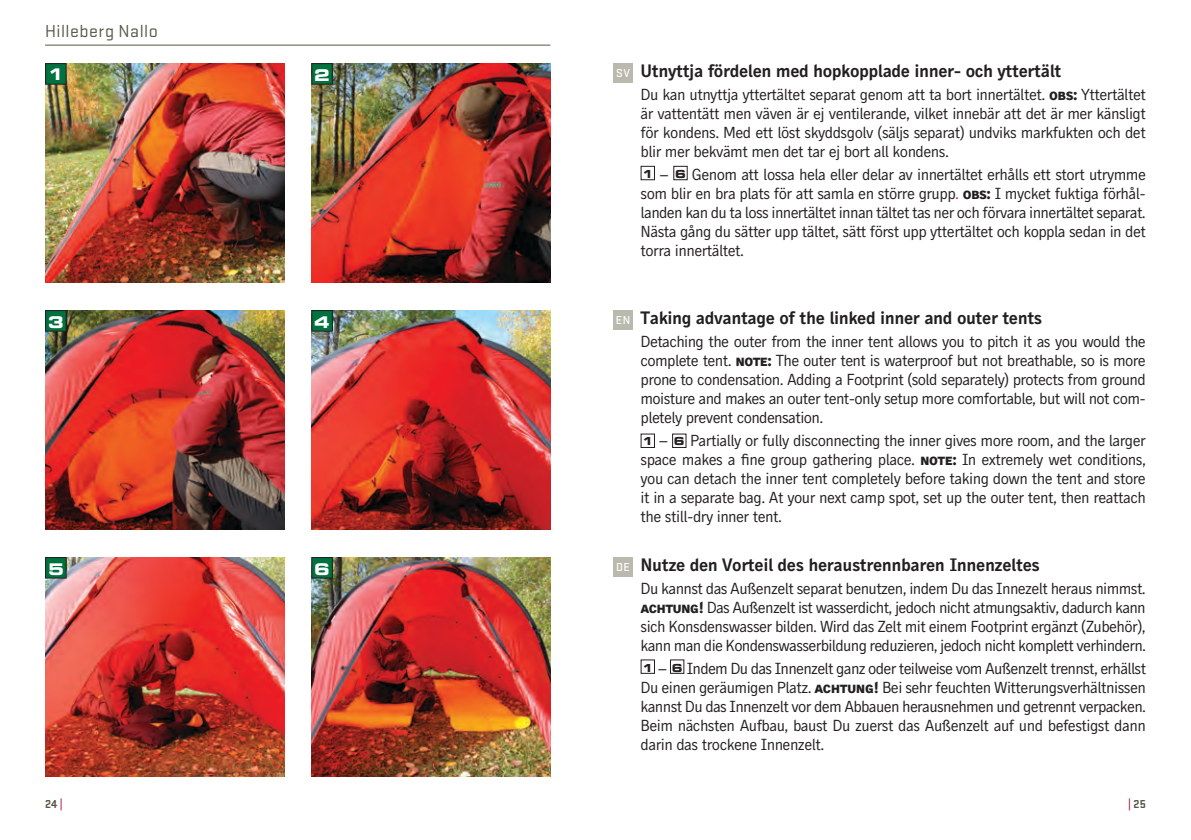
<style>
.page{position:relative;width:1191px;height:840px;background:#fff}
.page>*{position:absolute;margin:0;border:0;box-sizing:border-box;transform-origin:0 0}
.t1{font:18px "Skopex Gothic Bld";letter-spacing:-.025em;color:#231f20}
.t2{font:18px "Stratum 1";letter-spacing:.025em;color:#585747}
.t3{font:16px/19px "Skopex Gothic";letter-spacing:-.035em;color:#231f20;text-align:justify}
.t4{font:700 expanded 16px "Square 721 BT";color:#fff}
.t5{font:700 12px "Stratum No 1";color:#585747}
.t6{font:500 12px "Stratum 1";color:#fff}
.s1{font-family:"Skopex Gothic Ebo Caps"}
.s2{font-family:"Square 721 BT";font-weight:700;font-stretch:expanded;font-size:11px}
.s3{color:#d92432}
.s4{color:#a70432}
</style>
<div class="page">
<hr style="left:45px;top:45px;width:505px;height:1px;background:#585747">
<div style="left:613px;top:63px;width:19px;height:19px;background:#bab9ad"></div>
<div style="left:613px;top:310px;width:19px;height:19px;background:#bab9ad"></div>
<div style="left:613px;top:556px;width:19px;height:19px;background:#bab9ad"></div>
<img style="left:45px;top:63px;width:239px;height:220px">
<img style="left:311px;top:557px;width:239px;height:219px">
<img style="left:45px;top:557px;width:239px;height:219px">
<img style="left:311px;top:63px;width:239px;height:220px">
<div style="left:46px;top:64px;width:20px;height:20px;background:#00723f"></div>
<div style="left:45px;top:63px;width:22px;height:22px;border:1px solid #231f20"></div>
<div style="left:312px;top:64px;width:20px;height:20px;background:#00723f"></div>
<div style="left:311px;top:63px;width:22px;height:22px;border:1px solid #231f20"></div>
<img style="left:45px;top:310px;width:239px;height:219px">
<img style="left:311px;top:310px;width:239px;height:219px">
<div style="left:46px;top:310px;width:20px;height:21px;background:#00723f"></div>
<div style="left:45px;top:310px;width:22px;height:21px;border:1px solid #231f20"></div>
<div style="left:312px;top:310px;width:20px;height:21px;background:#00723f"></div>
<div style="left:311px;top:310px;width:22px;height:21px;border:1px solid #231f20"></div>
<div style="left:312px;top:557px;width:20px;height:20px;background:#00723f"></div>
<div style="left:311px;top:556px;width:22px;height:22px;border:1px solid #231f20"></div>
<div style="left:46px;top:557px;width:20px;height:20px;background:#00723f"></div>
<div style="left:45px;top:556px;width:22px;height:22px;border:1px solid #231f20"></div>
<div style="left:670px;top:659px;width:14px;height:14px;border:1px solid #231f20"></div>
<div style="left:640px;top:166px;width:15px;height:14px;border:1px solid #231f20"></div>
<div style="left:673px;top:166px;width:14px;height:14px;border:1px solid #231f20"></div>
<p class="t2" style="left:45px;top:21px;width:114px">Hilleberg Nallo</p>
<p class="t4" style="left:48px;top:65px;width:17px">1</p>
<p class="t4" style="left:314px;top:66px;width:17px">2</p>
<p class="t4" style="left:48px;top:312px;width:17px">3</p>
<p class="t4" style="left:314px;top:312px;width:17px">4</p>
<p class="t6" style="left:616px;top:67px;width:15px">SV</p>
<p class="t1" style="left:640px;top:60px;width:422px">Utnyttja fördelen med hopkopplade inner- och yttertält</p>
<p class="t3" style="left:640px;top:85px;width:507px">Du kan utnyttja yttertältet separat genom att ta bort innertältet. <span class="s1">obs:</span> Yttertältet är vattentätt men väven är ej ventilerande, vilket innebär att det är mer känsligt för kondens. Med ett löst skyddsgolv (säljs separat) undviks markfukten och det blir mer bekvämt men det tar ej bort all kondens.</p>
<p class="t3" style="left:640px;top:165px;width:507px"><span class="s2">1</span> – <span class="s2">6</span> Genom att lossa hela eller delar av innertältet erhålls ett stort utrymme som blir en bra plats för att samla en större grupp<span class="s3">.</span> <span class="s1">obs:</span> I mycket fuktiga förhål&shy;landen kan du ta loss innertältet innan tältet tas ner och förvara innertältet separat.<br>Nästa gång du sätter upp tältet, sätt först upp yttertältet och koppla sedan in det torra innertältet.</p>
<p class="t6" style="left:616px;top:313px;width:16px">EN</p>
<p class="t1" style="left:640px;top:306px;width:403px">Taking advantage of the linked inner and outer tents</p>
<p class="t3" style="left:640px;top:331px;width:507px">Detaching the outer from the inner tent allows you to pitch it as you would the complete tent. <span class="s1">note:</span> The outer tent is waterproof but not breathable, so is more prone to condensation. Adding a Footprint (sold separately) protects from ground moisture and makes an outer tent-only setup more comfortable, but will not com&shy;pletely prevent condensation.</p>
<p class="t3" style="left:640px;top:430px;width:507px"><span class="s2">1</span> – <span class="s2">6</span> Partially or fully disconnecting the inner gives more room, and the larger space makes a fine group gathering place. <span class="s1">note:</span> In extremely wet conditions, you can detach the inner tent completely before taking down the tent and store it in a separate bag. At your next camp spot, set up the outer tent, then reattach the still-dry inner tent.</p>
<p class="t4" style="left:48px;top:559px;width:17px">5</p>
<p class="t4" style="left:314px;top:559px;width:17px">6</p>
<p class="t1" style="left:640px;top:553px;width:401px">Nutze den Vorteil des heraustrennbaren Innenzeltes</p>
<p class="t3" style="left:640px;top:578px;width:507px">Du kannst das Außenzelt separat benutzen, indem Du das Innezelt heraus nimmst. <span class="s1">achtung!</span> Das Außenzelt ist wasserdicht, jedoch nicht atmungsaktiv, dadurch kann sich Konsdenswasser bilden. Wird das Zelt mit einem Footprint ergänzt (Zubehör), kann man die Kondenswasserbildung reduzieren, jedoch nicht komplett verhindern.</p>
<p class="t3" style="left:640px;top:658px;width:507px"><span class="s2">1</span> – <span class="s2">6</span> Indem Du das Innenzelt ganz oder teilweise vom Außenzelt trennst, erhällst Du einen geräumigen Platz. <span class="s1">achtung!</span> Bei sehr feuchten Witterungsverhältnissen kannst Du das Innenzelt vor dem Abbauen herausnehmen und getrennt verpacken.<br>Beim nächsten Aufbau, baust Du zuerst das Außenzelt auf und befestigst dann darin das trockene Innenzelt.</p>
<p class="t6" style="left:616px;top:560px;width:15px">DE</p>
<p class="t5" style="left:45px;top:796px;width:19px">24 <span class="s4">|</span></p>
<p class="t5" style="left:1128px;top:796px;width:19px"><span class="s4">|</span> 25</p>
</div>
